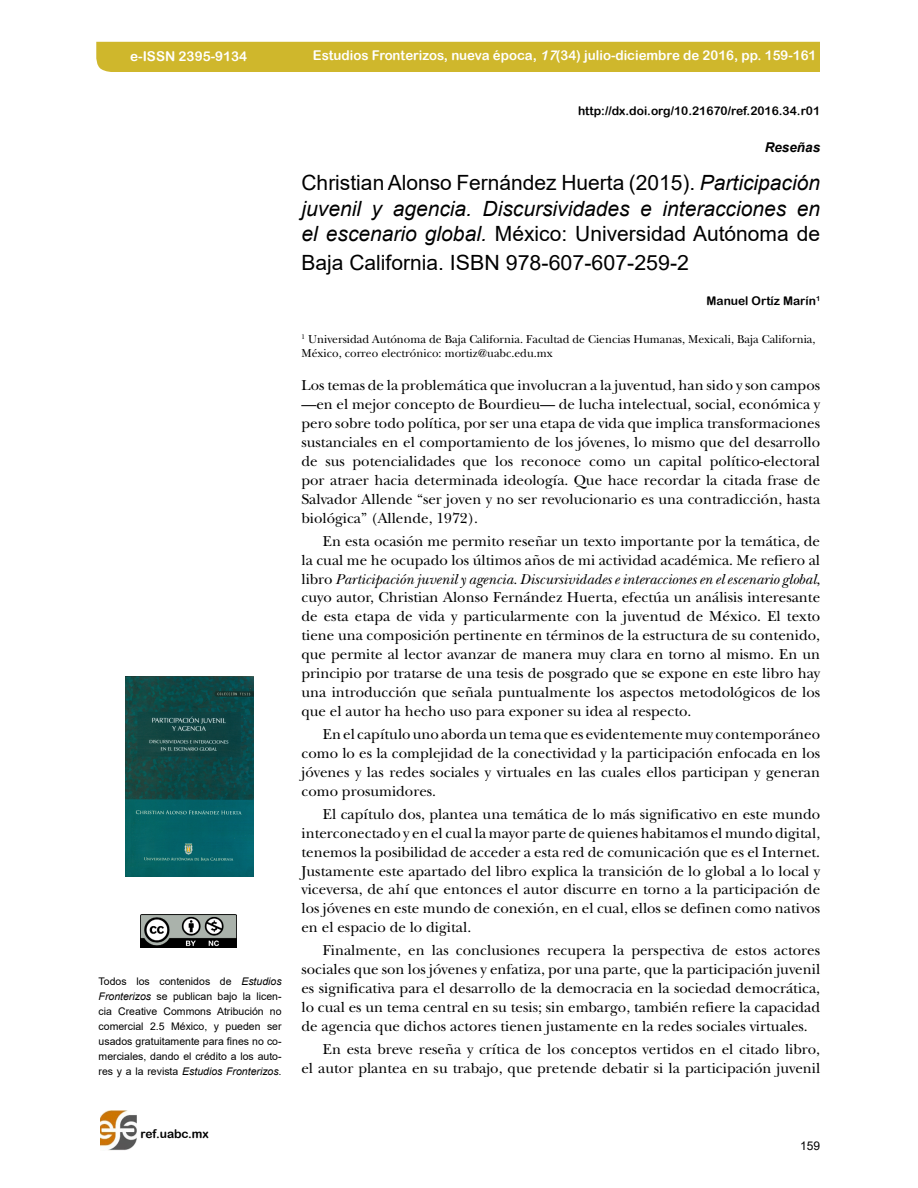
<style>
.page{position:relative;width:918px;height:1188px;background:#fff}
.page>*{position:absolute;margin:0;border:0;box-sizing:border-box;transform-origin:0 0}
.t1{font:italic 21px/25.2px "Arial";color:#000;text-align:justify}
.t2{font:21px "Arial";color:#000}
.t3{font:15px/18.9px "New Baskerville Std";color:#000;text-align:justify}
.t4{font:13.5px "Arial Rounded MT Bold";color:#fff}
.t5{font:italic 700 13.5px "Arial";color:#000}
.t6{font:12px/14.4px "New Baskerville Std";color:#000}
.t7{font:12px "Arial Rounded MT Bold";color:#000}
.t8{font:12px "Arial";color:#000}
.t9{font:10.5px/15px "Arial";color:#000;text-align:justify}
.s1{font-style:italic}
.s2{font-style:normal}
</style>
<div class="page">
<div style="left:96px;top:42px;width:724px;height:30px;background:#cfb72c"></div>
<img style="left:100px;top:1111px;width:36px;height:39px">
<img style="left:141px;top:914px;width:95px;height:34px">
<img style="left:126px;top:676px;width:128px;height:201px">
<p class="t4" style="left:130px;top:48px;width:119px">e-ISSN 2395-9134</p>
<p class="t4" style="left:313px;top:47px;width:505px">Estudios Fronterizos, nueva época, <span class="s1">17</span>(34) julio-diciembre de 2016, pp. 159-161</p>
<p class="t9" style="left:99px;top:974px;width:185px">Todos los contenidos de <span class="s1">Estudios Fronterizos</span> se publican bajo la licen&shy;cia Creative Commons Atribución no comercial 2.5 México, y pueden ser usados gratuitamente para fines no co&shy;merciales, dando el crédito a los auto&shy;res y a la revista <span class="s1">Estudios Fronterizos.</span></p>
<p class="t7" style="left:578px;top:104px;width:244px">http://dx.doi.org/10.21670/ref.2016.34.r01</p>
<p class="t5" style="left:765px;top:139px;width:57px">Reseñas</p>
<h1 class="t1" style="left:301px;top:171px;width:520px"><span class="s2">Christian Alonso Fernández Huerta (2015).</span> Participación juvenil y agencia. Discursividades e interacciones en el escenario global. <span class="s2">México: Universidad Autónoma de</span></h1>
<h1 class="t2" style="left:301px;top:248px;width:389px">Baja California. ISBN 978-607-607-259-2</h1>
<p class="t7" style="left:707px;top:294px;width:115px">Manuel Ortíz Marín<sup>1</sup></p>
<p class="t6" style="left:301px;top:332px;width:516px"><sup>1</sup> Universidad Autónoma de Baja California. Facultad de Ciencias Humanas, Mexicali, Baja California,<br>México, correo electrónico: mortiz@uabc.edu.mx</p>
<p class="t3" style="left:301px;top:376px;width:520px">Los temas de la problemática que involucran a la juventud, han sido y son campos —en el mejor concepto de Bourdieu— de lucha intelectual, social, económica y pero sobre todo política, por ser una etapa de vida que implica transformaciones sustanciales en el comportamiento de los jóvenes, lo mismo que del desarrollo de sus potencialidades que los reconoce como un capital político-electoral por atraer hacia determinada ideología. Que hace recordar la citada frase de Salvador Allende “ser joven y no ser revolucionario es una contradicción, hasta biológica” (Allende, 1972).</p>
<p class="t3" style="left:301px;top:532px;width:520px;text-indent:21px">En esta ocasión me permito reseñar un texto importante por la temática, de la cual me he ocupado los últimos años de mi actividad académica. Me refiero al libro <span class="s1">Participación juvenil y agencia. Discursividades e interacciones en el escenario global</span>, cuyo autor, Christian Alonso Fernández Huerta, efectúa un análisis interesante de esta etapa de vida y particularmente con la juventud de México. El texto tiene una composición pertinente en términos de la estructura de su contenido, que permite al lector avanzar de manera muy clara en torno al mismo. En un principio por tratarse de una tesis de posgrado que se expone en este libro hay una introducción que señala puntualmente los aspectos metodológicos de los que el autor ha hecho uso para exponer su idea al respecto.</p>
<p class="t3" style="left:301px;top:725px;width:520px;text-indent:21px">En el capítulo uno aborda un tema que es evidentemente muy contemporáneo como lo es la complejidad de la conectividad y la participación enfocada en los jóvenes y las redes sociales y virtuales en las cuales ellos participan y generan como prosumidores.</p>
<p class="t3" style="left:301px;top:805px;width:520px;text-indent:21px">El capítulo dos, plantea una temática de lo más significativo en este mundo interconectado y en el cual la mayor parte de quienes habitamos el mundo digital, tenemos la posibilidad de acceder a esta red de comunicación que es el Internet.<br>Justamente este apartado del libro explica la transición de lo global a lo local y viceversa, de ahí que entonces el autor discurre en torno a la participación de los jóvenes en este mundo de conexión, en el cual, ellos se definen como nativos en el espacio de lo digital.</p>
<p class="t3" style="left:301px;top:941px;width:520px;text-indent:21px">Finalmente, en las conclusiones recupera la perspectiva de estos actores sociales que son los jóvenes y enfatiza, por una parte, que la participación juvenil es significativa para el desarrollo de la democracia en la sociedad democrática, lo cual es un tema central en su tesis; sin embargo, también refiere la capacidad de agencia que dichos actores tienen justamente en la redes sociales virtuales.</p>
<p class="t3" style="left:301px;top:1040px;width:520px;text-align:right">En esta breve reseña y crítica de los conceptos vertidos en el citado libro,<br>el autor plantea en su trabajo, que pretende debatir si la participación juvenil</p>
<p class="t7" style="left:141px;top:1126px;width:70px">ref.uabc.mx</p>
<p class="t8" style="left:800px;top:1137px;width:22px">159</p>
</div>
